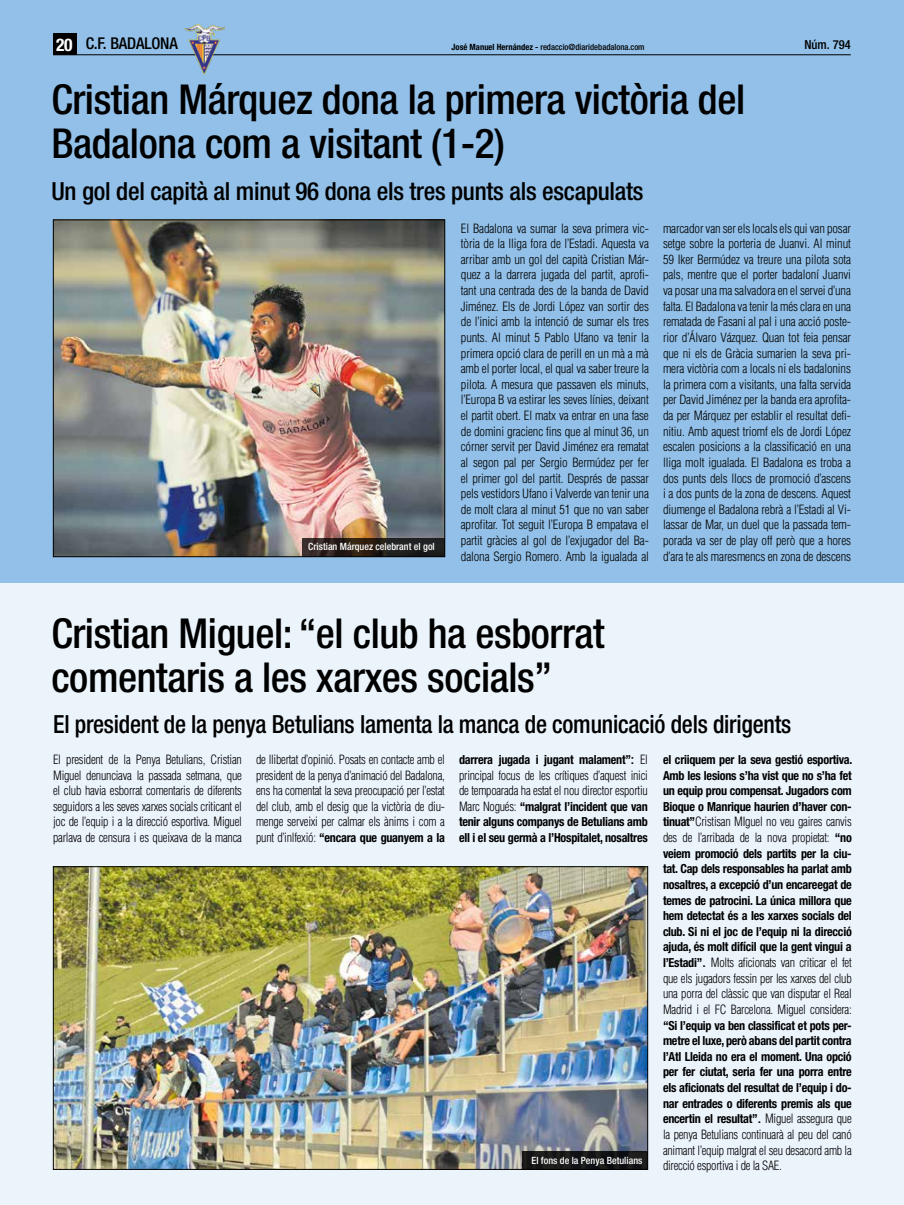
<style>
.page{position:relative;width:904px;height:1205px;background:#fff}
.page>*{position:absolute;margin:0;border:0;box-sizing:border-box;transform-origin:0 0}
.t1{font:500 condensed 41.25px/43.8px "Helvetica Neue";letter-spacing:-.01em;color:#000}
.t2{font:500 condensed 25px "Helvetica Neue";letter-spacing:-.01em;color:#000;scale:.95 1}
.t3{font:500 condensed 25px "Helvetica Neue";letter-spacing:-.01em;color:#000}
.t4{font:500 condensed 16.25px "Helvetica Neue";letter-spacing:-.01em;color:#000}
.t5{font:300 condensed 12.5px/15.6px "Helvetica";letter-spacing:-.02em;color:#000;text-align:justify}
.t6{font:700 condensed 12.5px/15.6px "Helvetica Neue";letter-spacing:-.02em;color:#000;text-align:justify}
.t7{font:500 condensed 12.5px "Helvetica Neue";color:#000}
.t8{font:500 condensed 10px "Helvetica Neue";color:#fff}
.t9{font:500 condensed 8.62px "Helvetica Neue";color:#000}
.s1{font-weight:700;font-size:17.5px;color:#fff}
.s2{font-weight:700}
.s3{font-family:"Helvetica";font-weight:300}
.s4{font-family:"Helvetica"}
.s5{font-family:"Helvetica Neue";font-weight:700}
</style>
<div class="page">
<div style="left:0;top:0;width:904px;height:584px;background:#92c0e8"></div>
<div style="left:0;top:584px;width:904px;height:621px;background:#ebf3fb"></div>
<img style="left:55px;top:222px;width:388px;height:333px">
<svg style="left:302px;top:539px;width:143px;height:18px;background:#251e1b"></svg>
<img style="left:55px;top:868px;width:591px;height:299px">
<div style="left:522px;top:1151px;width:125px;height:18px;background:linear-gradient(to right,#1a1a18,#141517)"></div>
<div style="left:53px;top:34px;width:24px;height:21px;background:#000"></div>
<hr style="left:53px;top:54px;width:797px;height:1px;background:#000">
<img style="left:184px;top:24px;width:40px;height:50px">
<hr style="left:903px;top:0;width:1px;height:584px;background:#ebf3fb">
<hr style="left:903px;top:584px;width:1px;height:621px;background:#92c0e8">
<h3 class="t4" style="left:56px;top:34px;width:123px"><span class="s1">20</span> C.F. BADALONA</h3>
<p class="t9" style="left:451px;top:41px;width:194px"><span class="s2">José Manuel Hernández -</span> redaccio@diaridebadalona.com</p>
<p class="t7" style="left:804px;top:37px;width:48px">Núm. 794</p>
<h1 class="t1" style="left:51px;top:77px;width:695px">Cristian Márquez dona la primera victòria del<br>Badalona com a visitant (1-2)</h1>
<h2 class="t3" style="left:51px;top:176px;width:593px">Un gol del capità al minut 96 dona els tres punts als escapulats</h2>
<p class="t8" style="left:308px;top:541px;width:128px">Cristian Márquez celebrant el gol</p>
<p class="t5" style="left:461px;top:220px;width:189px">El Badalona va sumar la seva primera vic&shy;tòria de la lliga fora de l’Estadi. Aquesta va arribar amb un gol del capità Cristian Már&shy;quez a la darrera jugada del partit, aprofi&shy;tant una centrada des de la banda de David Jiménez. Els de Jordi López van sortir des de l’inici amb la intenció de sumar els tres punts. Al minut 5 Pablo Ufano va tenir la primera opció clara de perill en un mà a mà amb el porter local, el qual va saber treure la pilota. A mesura que passaven els minuts, l’Europa B va estirar les seves línies, deixant el partit obert. El matx va entrar en una fase de domini gracienc fins que al minut 36, un córner servit per David Jiménez era rematat al segon pal per Sergio Bermúdez per fer el primer gol del partit. Després de passar pels vestidors Ufano i Valverde van tenir una de molt clara al minut 51 que no van saber aprofitar. Tot seguit l’Europa B empatava el partit gràcies al gol de l’exjugador del Ba&shy;dalona Sergio Romero. Amb la igualada al</p>
<p class="t5" style="left:663px;top:220px;width:189px">marcador van ser els locals els qui van posar setge sobre la porteria de Juanvi. Al minut 59 Iker Bermúdez va treure una pilota sota pals, mentre que el porter badaloní Juanvi va posar una ma salvadora en el servei d’una falta. El Badalona va tenir la més clara en una rematada de Fasani al pal i una acció poste&shy;rior d’Álvaro Vázquez. Quan tot feia pensar que ni els de Gràcia sumarien la seva pri&shy;mera victòria com a locals ni els badalonins la primera com a visitants, una falta servida per David Jiménez per la banda era aprofita&shy;da per Márquez per establir el resultat defi&shy;nitiu. Amb aquest triomf els de Jordi López escalen posicions a la classificació en una lliga molt igualada. El Badalona es troba a dos punts dels llocs de promoció d’ascens i a dos punts de la zona de descens. Aquest diumenge el Badalona rebrà a l’Estadi al Vi&shy;lassar de Mar, un duel que la passada tem&shy;porada va ser de play off però que a hores d’ara te als maresmencs en zona de descens</p>
<h1 class="t1" style="left:51px;top:611px;width:554px">Cristian Miguel: “el club ha esborrat comentaris a les xarxes socials”</h1>
<h2 class="t2" style="left:53px;top:709px;width:778px">El president de la penya Betulians lamenta la manca de comunicació dels dirigents</h2>
<p class="t5" style="left:53px;top:751px;width:190px">El president de la Penya Betulians, Cristian Miguel denunciava la passada setmana, que el club havia esborrat comentaris de diferents seguidors a les seves xarxes socials criticant el joc de l’equip i a la direcció esportiva. Miguel parlava de censura i es queixava de la manca</p>
<p class="t5" style="left:256px;top:751px;width:190px">de llibertat d’opinió. Posats en contacte amb el president de la penya d’animació del Badalona, ens ha comentat la seva preocupació per l’estat del club, amb el desig que la victòria de diu&shy;menge serveixi per calmar els ànims i com a</p>
<p class="t6" style="left:256px;top:829px;width:190px"><span class="s3">punt d’inlfexió:</span> “encara que guanyem a la</p>
<p class="t6" style="left:459px;top:751px;width:190px">darrera jugada i jugant malament”<span class="s4">:</span> <span class="s3">El</span></p>
<p class="t5" style="left:459px;top:767px;width:190px">principal focus de les crítiques d’aquest inici de tempoarada ha estat el nou director esportiu</p>
<p class="t6" style="left:459px;top:798px;width:190px"><span class="s3">Marc Nogués:</span> “malgrat l’incident que van tenir alguns companys de Betulians amb ell i el seu germà a l’Hospitalet, nosaltres</p>
<p class="t8" style="left:531px;top:1155px;width:112px">El fons de la Penya Betulians</p>
<p class="t6" style="left:663px;top:751px;width:191px">el criiquem per la seva gestió esportiva.<br>Amb les lesions s’ha vist que no s’ha fet un equip prou compensat. Jugadors com Bioque o Manrique haurien d’haver con-</p>
<p class="t5" style="left:663px;top:814px;width:190px"><span class="s5">tinuat”</span>Cristisan MIguel no veu gaires canvis des de l’arribada de la nova propietat: <span class="s5">“no</span></p>
<p class="t6" style="left:663px;top:845px;width:190px">veiem promoció dels partits per la ciu&shy;tat. Cap dels responsables ha parlat amb nosaltres, a excepció d’un encareegat de temes de patrocini. La única millora que hem detectat és a les xarxes socials del club. Si ni el joc de l’equip ni la direcció ajuda, és molt difícil que la gent vingui a</p>
<p class="t5" style="left:663px;top:954px;width:190px"><span class="s5">l’Estadi”</span><span class="s2">.</span> Molts aficionats van criticar el fet que els jugadors fessin per les xarxes del club una porra del clàssic que van disputar el Real Madrid i el FC Barcelona. Miguel considera:</p>
<p class="t6" style="left:663px;top:1017px;width:190px">“Si l’equip va ben classificat et pots per&shy;metre el luxe, però abans del partit contra l’Atl Lleida no era el moment. Una opció per fer ciutat, seria fer una porra entre els aficionats del resultat de l’equip i do&shy;nar entrades o diferents premis als que encertin el resultat”<span class="s4">.</span> <span class="s3">Miguel assegura que</span></p>
<p class="t5" style="left:663px;top:1126px;width:190px">la penya Betulians continuarà al peu del canó animant l’equip malgrat el seu desacord amb la direcció esportiva i de la SAE.</p>
</div>
